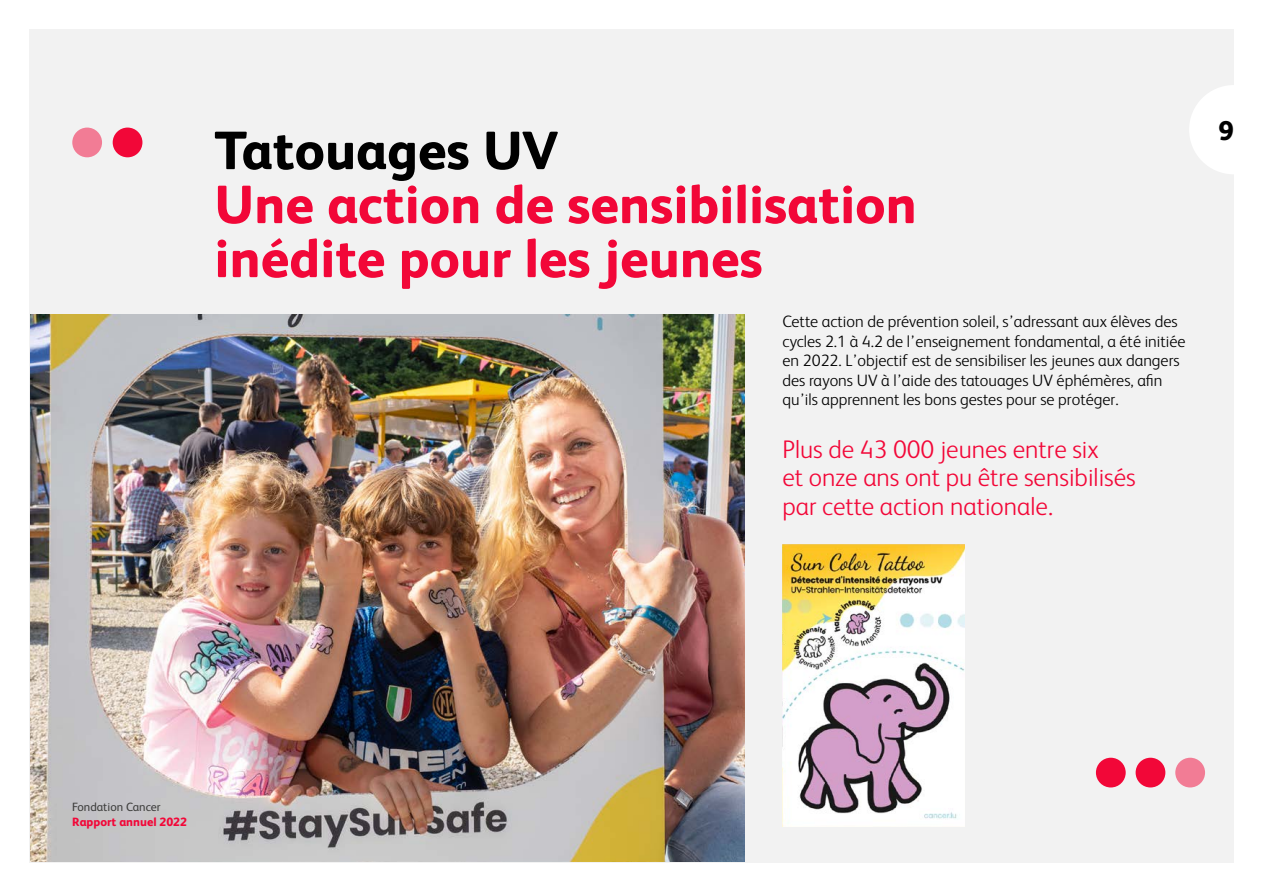
<style>
.page{position:relative;width:1263px;height:893px;background:#fff}
.page>*{position:absolute;margin:0;border:0;box-sizing:border-box;transform-origin:0 0}
.t1{font:800 54px/54px "FS Albert";color:#f20738}
.t2{font:800 54px "FS Albert";color:#000}
.t3{font:800 27px "FS Albert";color:#000}
.t4{font:300 25.5px/28.5px "FS Albert";color:#f20738}
.t5{font:300 16.5px/19.5px "FS Albert";color:#000}
.t6{font:800 12px "FS Albert";color:#f20738}
.t7{font:12px "FS Albert";color:#3c3c3b}
</style>
<div class="page">
<div style="left:30px;top:30px;width:1204px;height:833px;background:#f2f2f2"></div>
<div style="left:72px;top:128px;width:30px;height:29px;background:#f27c95;border-radius:50%"></div>
<div style="left:113px;top:128px;width:29px;height:29px;background:#f20738;border-radius:50%"></div>
<div style="left:1135px;top:758px;width:30px;height:29px;background:#f20738;border-radius:50%"></div>
<div style="left:1175px;top:758px;width:30px;height:29px;background:#f27c95;border-radius:50%"></div>
<div style="left:1096px;top:758px;width:30px;height:29px;background:#f20738;border-radius:50%"></div>
<img style="left:782px;top:545px;width:182px;height:282px">
<img style="left:30px;top:315px;width:715px;height:547px">
<svg style="left:1189px;top:85px;width:45px;height:89px"></svg>
<h1 class="t2" style="left:214px;top:111px;width:346px">Tatouages UV</h1>
<h1 class="t1" style="left:214px;top:175px;width:704px">Une action de sensibilisation inédite pour les jeunes</h1>
<p class="t5" style="left:782px;top:311px;width:405px">Cette action de prévention soleil, s’adressant aux élèves des cycles 2.1 à 4.2 de l’enseignement fondamental, a été initiée en 2022. L’objectif est de sensibiliser les jeunes aux dangers des rayons UV à l’aide des tatouages UV éphémères, afin qu’ils apprennent les bons gestes pour se protéger.</p>
<h3 class="t4" style="left:782px;top:433px;width:355px">Plus de 43 000 jeunes entre six<br>et onze ans ont pu être sensibilisés par cette action nationale.</h3>
<h2 class="t3" style="left:1218px;top:111px;width:17px">9</h2>
<p class="t7" style="left:72px;top:799px;width:90px">Fondation Cancer</p>
<p class="t6" style="left:72px;top:813px;width:116px">Rapport annuel 2022</p>
</div>
